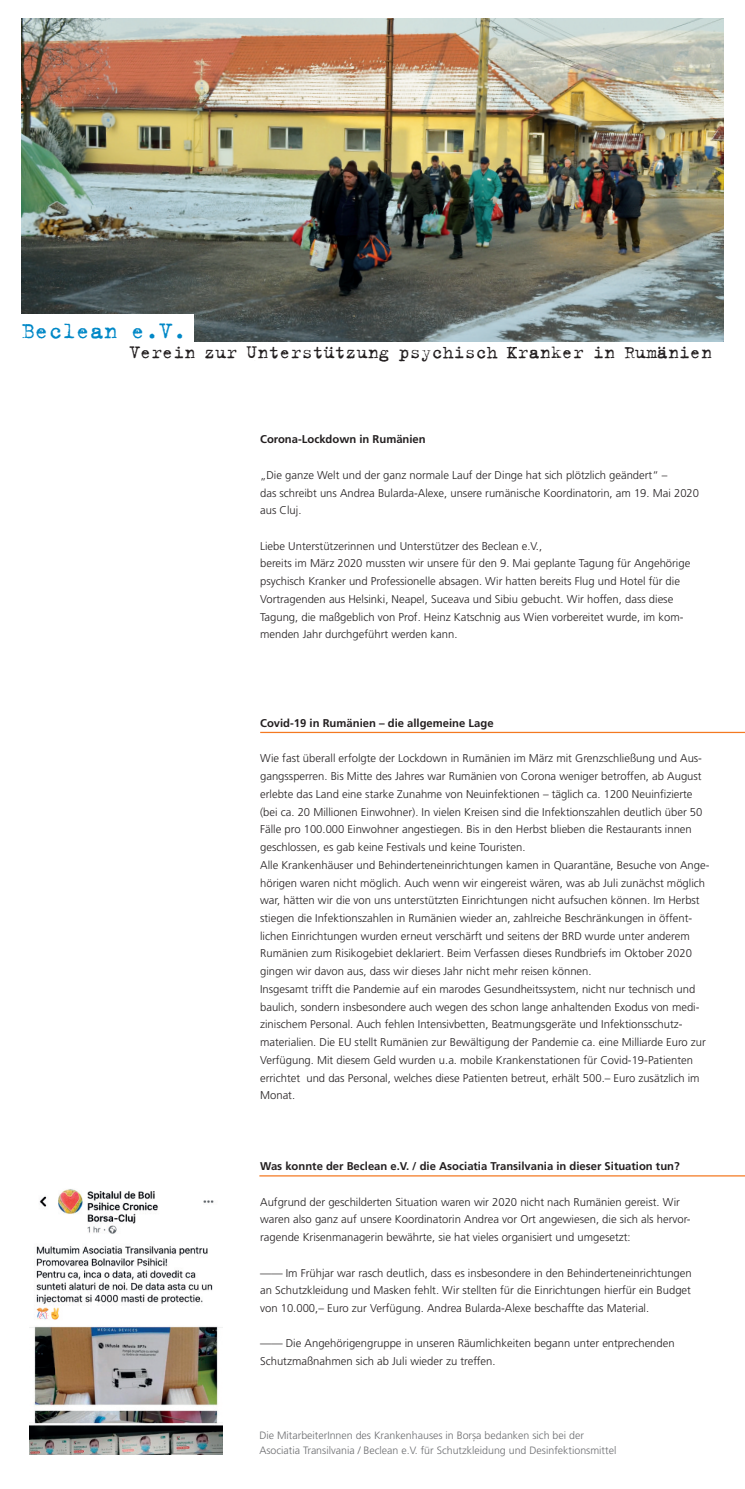
<style>
.page{position:relative;width:745px;height:1489px;background:#fff}
.page>*{position:absolute;margin:0;border:0;box-sizing:border-box;transform-origin:0 0}
.t1{font:25px "Trixie Text";color:#0088c7}
.t2{font:20px "Trixie Text";color:#231f20}
.t3{font:300 11.25px/17.8px "Frutiger LT Com";color:#231f20}
.t4{font:700 11.25px "Frutiger LT Com";color:#231f20}
.t5{font:300 10.62px/15px "Frutiger LT Com";color:#6c6d70}
</style>
<div class="page">
<img style="left:21px;top:18px;width:702px;height:324px">
<hr style="left:260px;top:731px;width:484px;height:2px;background:#f47921">
<hr style="left:259px;top:1175px;width:485px;height:1px;background:#f47921">
<img style="left:29px;top:1189px;width:193px;height:264px">
<div style="left:2px;top:314px;width:192px;height:59px;background:#fff"></div>
<h1 class="t1" style="left:21px;top:314px;width:167px">Beclean e.V.</h1>
<h2 class="t2" style="left:129px;top:339px;width:584px">Verein zur Unterstützung psychisch Kranker in Rumänien</h2>
<p class="t4" style="left:260px;top:433px;width:167px">Corona-Lockdown in Rumänien</p>
<p class="t3" style="left:260px;top:466px;width:440px">„Die ganze Welt und der ganz normale Lauf der Dinge hat sich plötzlich geändert“ –<br>das schreibt uns Andrea Bularda-Alexe, unsere rumänische Koordinatorin, am 19. Mai 2020 aus Cluj.</p>
<p class="t3" style="left:260px;top:537px;width:431px">Liebe Unterstützerinnen und Unterstützer des Beclean e.V.,<br>bereits im März 2020 mussten wir unsere für den 9. Mai geplante Tagung für Angehörige psychisch Kranker und Professionelle absagen. Wir hatten bereits Flug und Hotel für die Vortragenden aus Helsinki, Neapel, Suceava und Sibiu gebucht. Wir hoffen, dass diese Tagung, die maßgeblich von Prof. Heinz Katschnig aus Wien vorbereitet wurde, im kom&shy;menden Jahr durchgeführt werden kann.</p>
<p class="t4" style="left:260px;top:716px;width:235px">Covid-19 in Rumänien – die allgemeine Lage</p>
<p class="t3" style="left:260px;top:749px;width:450px">Wie fast überall erfolgte der Lockdown in Rumänien im März mit Grenzschließung und Aus&shy;gangssperren. Bis Mitte des Jahres war Rumänien von Corona weniger betroffen, ab August erlebte das Land eine starke Zunahme von Neuinfektionen – täglich ca. 1200 Neuinfizierte (bei ca. 20 Millionen Einwohner). In vielen Kreisen sind die Infektionszahlen deutlich über 50<br>Fälle pro 100.000 Einwohner angestiegen. Bis in den Herbst blieben die Restaurants innen geschlossen, es gab keine Festivals und keine Touristen.<br>Alle Krankenhäuser und Behinderteneinrichtungen kamen in Quarantäne, Besuche von Ange&shy;hörigen waren nicht möglich. Auch wenn wir eingereist wären, was ab Juli zunächst möglich war, hätten wir die von uns unterstützten Einrichtungen nicht aufsuchen können. Im Herbst stiegen die Infektionszahlen in Rumänien wieder an, zahlreiche Beschränkungen in öffent&shy;lichen Einrichtungen wurden erneut verschärft und seitens der BRD wurde unter anderem Rumänien zum Risikogebiet deklariert. Beim Verfassen dieses Rundbriefs im Oktober 2020 gingen wir davon aus, dass wir dieses Jahr nicht mehr reisen können.<br>Insgesamt trifft die Pandemie auf ein marodes Gesundheitssystem, nicht nur technisch und baulich, sondern insbesondere auch wegen des schon lange anhaltenden Exodus von medi&shy;zinischem Personal. Auch fehlen Intensivbetten, Beatmungsgeräte und Infektionsschutz&shy;materialien. Die EU stellt Rumänien zur Bewältigung der Pandemie ca. eine Milliarde Euro zur Verfügung. Mit diesem Geld wurden u.a. mobile Krankenstationen für Covid-19-Patienten errichtet und das Personal, welches diese Patienten betreut, erhält 500.– Euro zusätzlich im Monat.</p>
<p class="t4" style="left:260px;top:1159px;width:421px">Was konnte der Beclean e.V. / die Asociatia Transilvania in dieser Situation tun?</p>
<p class="t3" style="left:260px;top:1192px;width:431px">Aufgrund der geschilderten Situation waren wir 2020 nicht nach Rumänien gereist. Wir waren also ganz auf unsere Koordinatorin Andrea vor Ort angewiesen, die sich als hervor&shy;ragende Krisenmanagerin bewährte, sie hat vieles organisiert und umgesetzt:</p>
<p class="t3" style="left:260px;top:1263px;width:433px;text-align:justify">—— Im Frühjar war rasch deutlich, dass es insbesondere in den Behinderteneinrichtungen an Schutzkleidung und Masken fehlt. Wir stellten für die Einrichtungen hierfür ein Budget von 10.000,– Euro zur Verfügung. Andrea Bularda-Alexe beschaffte das Material.</p>
<p class="t3" style="left:260px;top:1334px;width:416px">—— Die Angehörigengruppe in unseren Räumlichkeiten begann unter entprechenden<br>Schutzmaßnahmen sich ab Juli wieder zu treffen.</p>
<p class="t5" style="left:259px;top:1427px;width:358px">Die MitarbeiterInnen des Krankenhauses in Borșa bedanken sich bei der<br>Asociatia Transilvania / Beclean e.V. für Schutzkleidung und Desinfektionsmittel</p>
</div>
